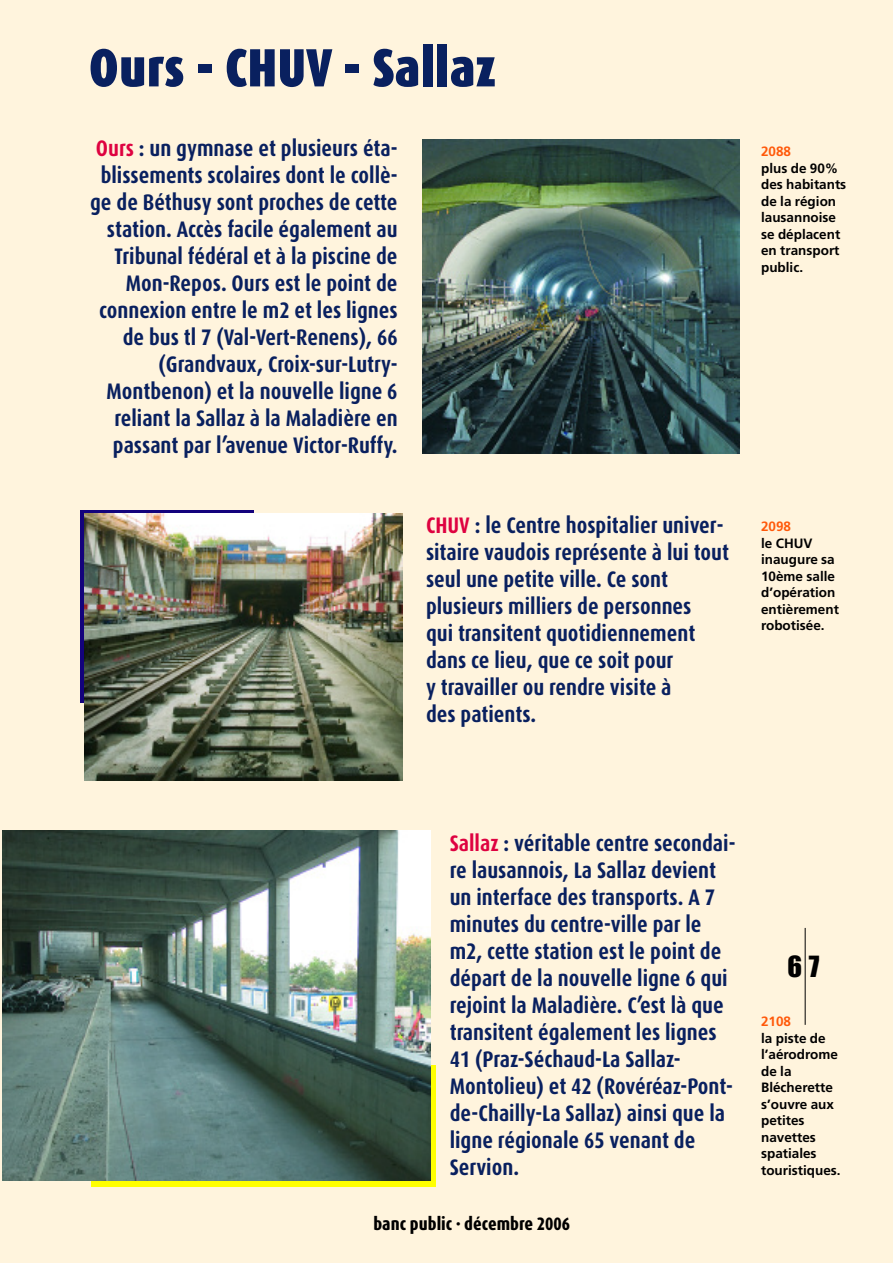
<style>
.page{position:relative;width:893px;height:1263px;background:#fff4dd}
.page>*{position:absolute;margin:0;border:0;box-sizing:border-box;transform-origin:0 0}
.t1{font:900 54px "Dax Condensed";color:#09205f}
.t2{font:27px "Impact";color:#000}
.t3{font:700 22.5px/27px "Dax Condensed";color:#09205f}
.t4{font:800 18px "Dax Condensed";color:#000}
.t5{font:700 13.5px/16.5px "Frutiger";color:#000}
.t6{font:700 13.5px "Frutiger";color:#ff590a}
.s1{color:#de0240}
</style>
<div class="page">
<div style="left:92px;top:1064px;width:344px;height:122px;background:#ff0"></div>
<svg style="left:80px;top:511px;width:174px;height:192px"></svg>
<img style="left:2px;top:830px;width:428px;height:351px">
<hr style="left:805px;top:928px;width:1px;height:97px;background:#000">
<img style="left:422px;top:140px;width:317px;height:314px">
<img style="left:84px;top:514px;width:318px;height:267px">
<h1 class="t1" style="left:89px;top:44px;width:409px">Ours - CHUV - Sallaz</h1>
<p class="t3" style="left:90px;top:136px;width:309px;text-align:right"><span class="s1">Ours</span> : un gymnase et plusieurs éta&shy;blissements scolaires dont le collè&shy;ge de Béthusy sont proches de cette station. Accès facile également au Tribunal fédéral et à la piscine de Mon-Repos. Ours est le point de connexion entre le m2 et les lignes de bus tl 7 (Val-Vert-Renens), 66 (Grandvaux, Croix-sur-Lutry-Montbenon) et la nouvelle ligne 6 reliant la Sallaz à la Maladière en passant par l’avenue Victor-Ruffy.</p>
<p class="t3" style="left:426px;top:513px;width:305px"><span class="s1">CHUV</span> : le Centre hospitalier univer&shy;sitaire vaudois représente à lui tout seul une petite ville. Ce sont plusieurs milliers de personnes<br>qui transitent quotidiennement dans ce lieu, que ce soit pour<br>y travailler ou rendre visite à<br>des patients.</p>
<p class="t6" style="left:761px;top:146px;width:32px">2088</p>
<p class="t5" style="left:761px;top:161px;width:87px">plus de 90% des habitants de la région lausannoise se déplacent en transport public.</p>
<p class="t6" style="left:761px;top:521px;width:32px">2098</p>
<p class="t5" style="left:761px;top:536px;width:79px">le CHUV inaugure sa<br>10ème salle d’opération entièrement robotisée.</p>
<p class="t3" style="left:450px;top:831px;width:287px"><span class="s1">Sallaz</span> : véritable centre secondai&shy;re lausannois, La Sallaz devient un interface des transports. A 7 minutes du centre-ville par le m2, cette station est le point de départ de la nouvelle ligne 6 qui rejoint la Maladière. C’est là que transitent également les lignes<br>41 (Praz-Séchaud-La Sallaz-<br>Montolieu) et 42 (Rovéréaz-Pont&shy;de-Chailly-La Sallaz) ainsi que la ligne régionale 65 venant de<br>Servion.</p>
<p class="t4" style="left:373px;top:1216px;width:198px">banc public · décembre 2006</p>
<p class="t2" style="left:787px;top:952px;width:33px">67</p>
<p class="t6" style="left:761px;top:1016px;width:32px">2108</p>
<p class="t5" style="left:761px;top:1031px;width:81px">la piste de l’aérodrome de la<br>Blécherette s’ouvre aux petites navettes spatiales touristiques.</p>
</div>
